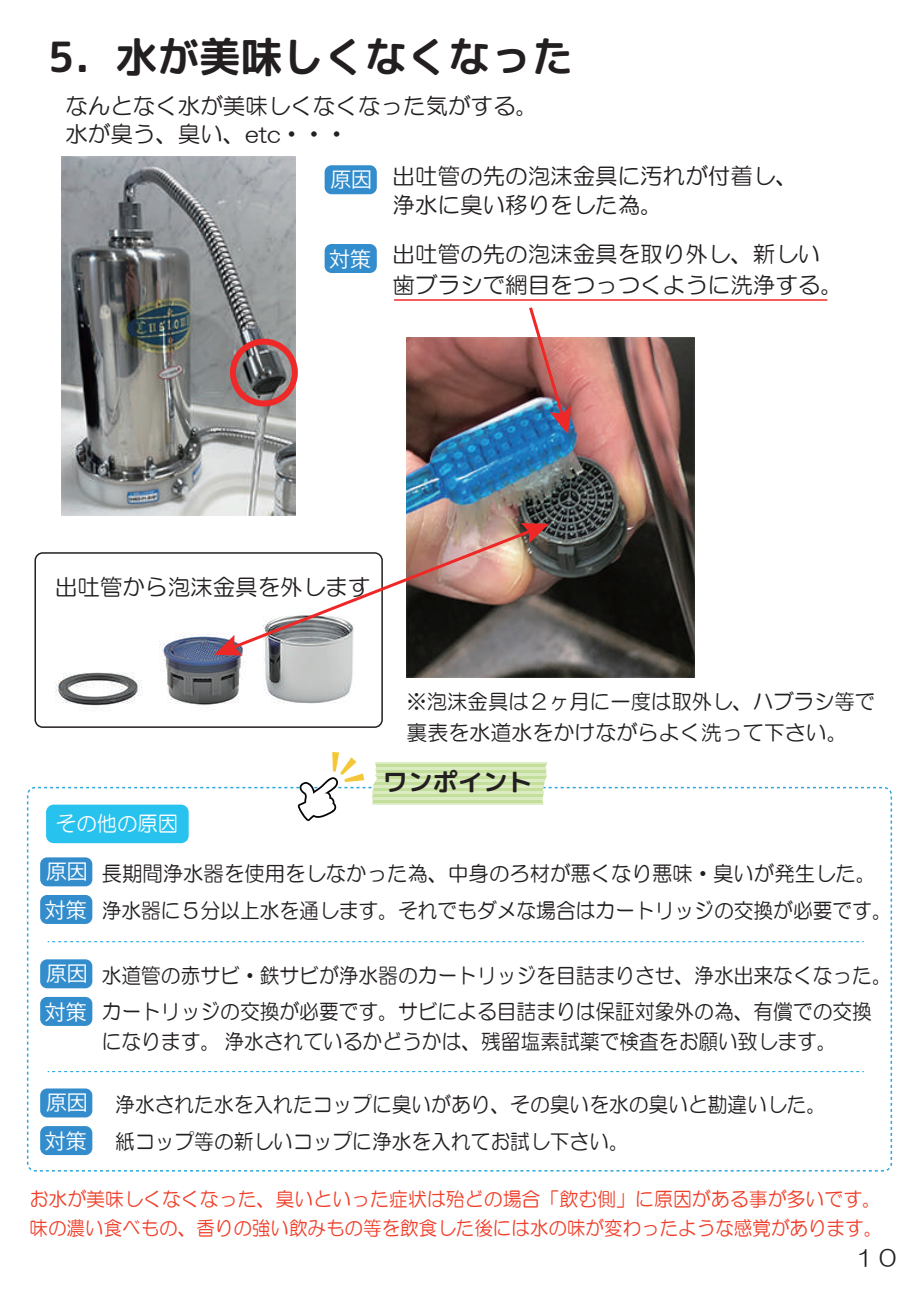
<style>
.page{position:relative;width:919px;height:1289px;background:#fff}
.page>*{position:absolute;margin:0;border:0;box-sizing:border-box;transform-origin:0 0}
.t1{font:41.55px "rounded l mplus 1 c bold";color:#231f20}
.t2{font:24.9px "rounded l mplus 1 c bold";color:#231f20}
.t3{font:22.5px/28px "HG Maru Gothic MPRO";color:#231f20}
.t4{font:21px/36px "HG Maru Gothic MPRO";color:#231f20;scale:.94 1}
.t5{font:21px/36.8px "HG Maru Gothic MPRO";color:#231f20}
.t6{font:21px "HG Maru Gothic MPRO";color:#fff}
.t7{font:20.85px "Koz Go Pr 6 N";color:#fff}
.t8{font:19.5px/28.5px "HG Maru Gothic MPRO";color:#ef3e29}
.s1{font-family:"Koz Go Pr 6 N";font-size:20.85px;color:#fff}
</style>
<div class="page">
<div style="left:46px;top:804px;width:143px;height:39px;background:#27c2ee;border-radius:8px"></div>
<img style="left:62px;top:157px;width:234px;height:358px">
<div style="left:230px;top:338px;width:68px;height:68px;border:6px solid #ee2928;border-radius:50%"></div>
<div style="left:324px;top:244px;width:53px;height:29px;background:#338dcc;border-radius:7px"></div>
<div style="left:324px;top:165px;width:53px;height:29px;background:#338dcc;border-radius:7px"></div>
<img style="left:406px;top:338px;width:288px;height:339px">
<hr style="left:394px;top:299px;width:433px;height:2px;background:#ee2928">
<img style="left:526px;top:307px;width:45px;height:127px">
<img style="left:55px;top:634px;width:298px;height:77px">
<div style="left:34px;top:552px;width:349px;height:176px;border:2px solid #231f20;border-radius:8px"></div>
<img style="left:214px;top:523px;width:335px;height:132px">
<div style="left:27px;top:786px;width:865px;height:385px;border:2px dashed #2ba7df;border-radius:8px"></div>
<svg style="left:298px;top:752px;width:66px;height:69px"></svg>
<svg style="left:372px;top:762px;width:175px;height:42px;background:#d0e5b0"></svg>
<div style="left:40px;top:895px;width:52px;height:29px;background:#338dcc;border-radius:7px"></div>
<div style="left:40px;top:857px;width:52px;height:29px;background:#338dcc;border-radius:7px"></div>
<div style="left:40px;top:996px;width:52px;height:29px;background:#338dcc;border-radius:7px"></div>
<div style="left:40px;top:959px;width:52px;height:29px;background:#338dcc;border-radius:7px"></div>
<svg style="left:48px;top:941px;width:815px;height:1px"></svg>
<svg style="left:48px;top:1071px;width:815px;height:1px"></svg>
<div style="left:40px;top:1126px;width:52px;height:28px;background:#338dcc;border-radius:7px"></div>
<div style="left:40px;top:1088px;width:52px;height:29px;background:#338dcc;border-radius:7px"></div>
<h1 class="t1" style="left:48px;top:27px;width:527px">5．水が美味しくなくなった</h1>
<p class="t3" style="left:65px;top:92px;width:474px">なんとなく水が美味しくなくなった気がする。水が臭う、臭い、etc・・・</p>
<p class="t3" style="left:392px;top:161px;width:406px;line-height:29.4px;text-indent:-62px"><sub>原因</sub> 出吐管の先の泡沫金具に汚れが付着し、浄水に臭い移りをした為。</p>
<p class="t3" style="left:392px;top:239px;width:451px;line-height:30.6px">出吐管の先の泡沫金具を取り外し、新しい歯ブラシで網目をつっつくように洗浄する。</p>
<p class="t7" style="left:329px;top:247px;width:43px">対策</p>
<p class="t3" style="left:55px;top:572px;width:317px">出吐管から泡沫金具を外します</p>
<p class="t5" style="left:406px;top:683px;width:470px">※泡沫金具は２ヶ月に一度は取外し、ハブラシ等で</p>
<p class="t5" style="left:406px;top:713px;width:442px">裏表を水道水をかけながらよく洗って下さい。</p>
<p class="t2" style="left:383px;top:764px;width:151px">ワンポイント</p>
<p class="t6" style="left:56px;top:812px;width:124px">その他の原因</p>
<p class="t5" style="left:45px;top:855px;width:848px;text-indent:57px">長期間浄水器を使用をしなかった為、中身のろ材が悪くなり悪味・臭いが発生した。<span class="s1">対策</span> 浄水器に５分以上水を通します。それでもダメな場合はカートリッジの交換が必要です。</p>
<p class="t7" style="left:46px;top:859px;width:43px">原因</p>
<p class="t7" style="left:46px;top:961px;width:43px">原因</p>
<p class="t4" style="left:45px;top:957px;width:902px;text-indent:57px">水道管の赤サビ・鉄サビが浄水器のカートリッジを目詰まりさせ、浄水出来なくなった。<span class="s1">対策</span> カートリッジの交換が必要です。サビによる目詰まりは保証対象外の為、有償での交換</p>
<p class="t4" style="left:102px;top:1022px;width:783px">になります。浄水されているかどうかは、残留塩素試薬で検査をお願い致します。</p>
<p class="t7" style="left:46px;top:1090px;width:43px">原因</p>
<p class="t4" style="left:115px;top:1085px;width:758px;line-height:37px">浄水された水を入れたコップに臭いがあり、その臭いを水の臭いと勘違いした。紙コップ等の新しいコップに浄水を入れてお試し下さい。</p>
<p class="t8" style="left:30px;top:1184px;width:854px">お水が美味しくなくなった、臭いといった症状は殆どの場合「飲む側」に原因がある事が多いです。味の濃い食べもの、香りの強い飲みもの等を飲食した後には水の味が変わったような感覚があります。</p>
<p class="t7" style="left:45px;top:1129px;width:43px">対策</p>
<p class="t3" style="left:853px;top:1243px;width:46px">１０</p>
</div>
